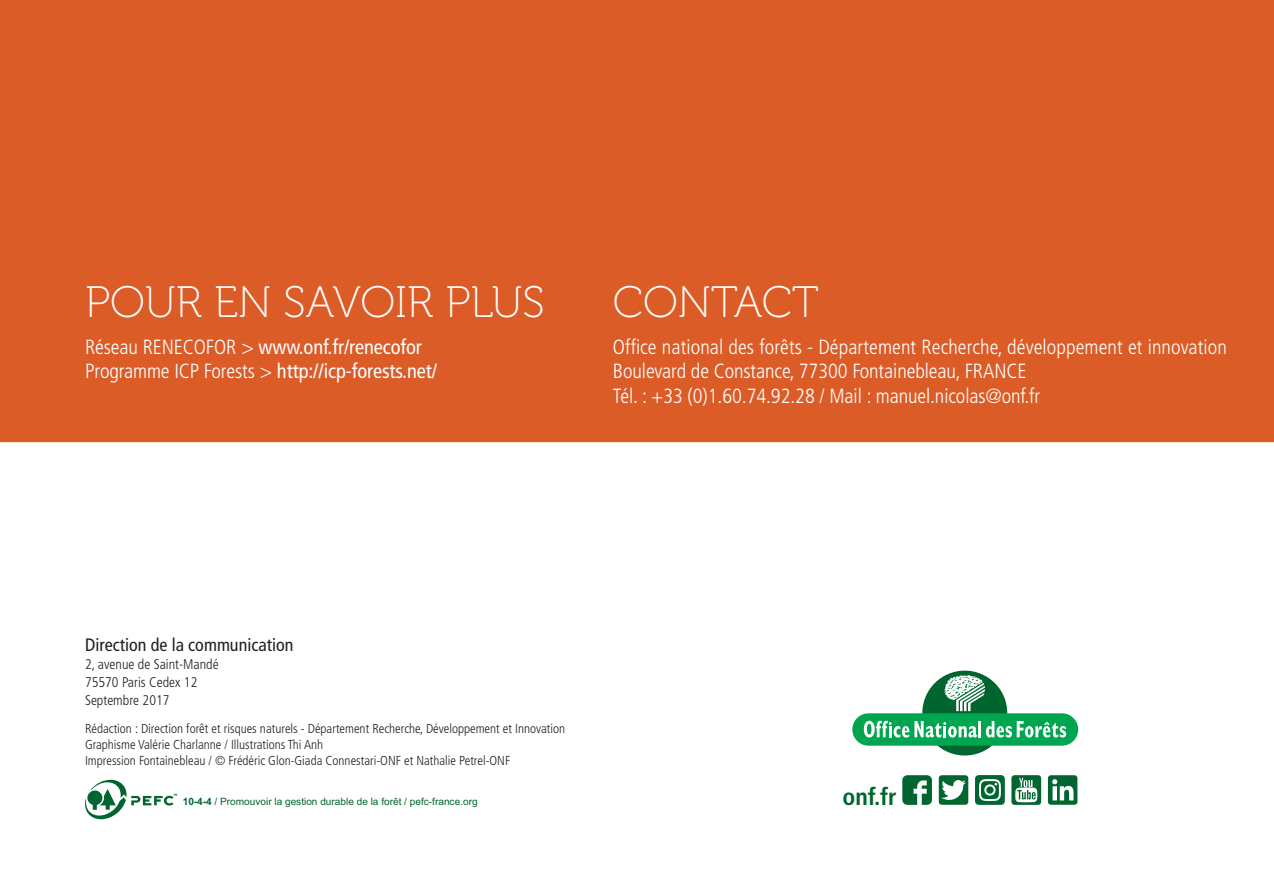
<style>
.page{position:relative;width:1274px;height:879px;background:#fff}
.page>*{position:absolute;margin:0;border:0;box-sizing:border-box;transform-origin:0 0}
.t1{font:44px "Museo 100";color:#fff}
.t2{font:700 condensed 24px "Frutiger LT Std";color:#00662f}
.t3{font:300 condensed 20.4px/24.4px "Frutiger LT Std";letter-spacing:-.005em;color:#fff}
.t4{font:condensed 20.4px/24.4px "Frutiger LT Std";letter-spacing:-.005em;color:#fff}
.t5{font:condensed 18px "Frutiger LT Std";color:#231f20}
.t6{font:300 condensed 14px/18px "Frutiger LT Std";color:#231f20}
.t7{font:300 condensed 13px/16px "Frutiger LT Std";color:#231f20}
.t8{font:10px "Arial";color:#00652e}
.s1{font-weight:300}
.s2{font-weight:700}
</style>
<div class="page">
<div style="left:0;top:0;width:1274px;height:475px;background:#db5c27"></div>
<svg style="left:0;top:442px;width:1274px;height:378px"></svg>
<div style="left:922px;top:670px;width:85px;height:85px;background:#00652e;border-radius:50%"></div>
<div style="left:852px;top:713px;width:226px;height:32px;background:#00a54f;border-radius:16px"></div>
<hr style="left:978px;top:721px;width:3px;height:16px;background:#fff">
<svg style="left:944px;top:675px;width:41px;height:36px"></svg>
<svg style="left:986px;top:721px;width:80px;height:16px"></svg>
<svg style="left:864px;top:721px;width:113px;height:16px"></svg>
<svg style="left:902px;top:775px;width:30px;height:30px"></svg>
<svg style="left:1011px;top:775px;width:30px;height:30px"></svg>
<svg style="left:939px;top:775px;width:29px;height:30px"></svg>
<svg style="left:1048px;top:775px;width:29px;height:30px"></svg>
<svg style="left:975px;top:775px;width:30px;height:30px"></svg>
<svg style="left:85px;top:780px;width:92px;height:39px"></svg>
<h1 class="t1" style="left:85px;top:286px;width:461px">POUR EN SAVOIR PLUS</h1>
<h3 class="t4" style="left:85px;top:336px;width:354px"><span class="s1">Réseau RENECOFOR &gt;</span> www.onf.fr/renecofor<br><span class="s1">Programme ICP Forests &gt;</span> http://icp-forests.net/</h3>
<h1 class="t1" style="left:613px;top:286px;width:207px">CONTACT</h1>
<h3 class="t3" style="left:613px;top:336px;width:615px">Office national des forêts - Département Recherche, développement et innovation<br>Boulevard de Constance, 77300 Fontainebleau, FRANCE<br>Tél. : +33 (0)1.60.74.92.28 / Mail : manuel.nicolas@onf.fr</h3>
<h3 class="t5" style="left:85px;top:637px;width:210px">Direction de la communication</h3>
<p class="t6" style="left:85px;top:656px;width:135px">2, avenue de Saint-Mandé<br>75570 Paris Cedex 12<br>Septembre 2017</p>
<p class="t7" style="left:85px;top:721px;width:481px">Rédaction : Direction forêt et risques naturels - Département Recherche, Développement et Innovation<br>Graphisme Valérie Charlanne / Illustrations Thi Anh<br>Impression Fontainebleau / © Frédéric Glon-Giada Connestari-ONF et Nathalie Petrel-ONF</p>
<p class="t8" style="left:183px;top:795px;width:296px"><span class="s2">10-4-4</span> / Promouvoir la gestion durable de la forêt / pefc-france.org</p>
<h2 class="t2" style="left:842px;top:787px;width:56px">onf.fr</h2>
</div>
